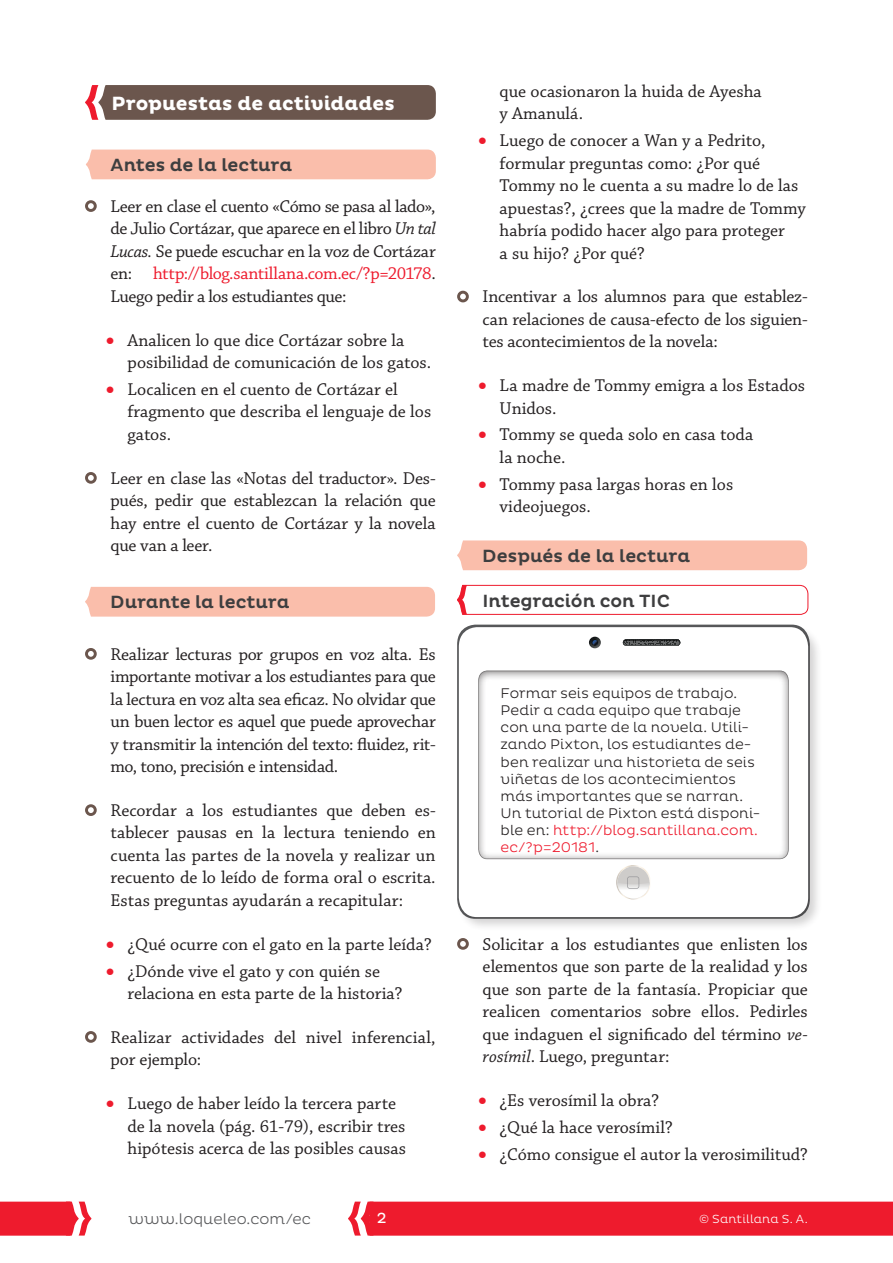
<style>
.page{position:relative;width:893px;height:1263px;background:#fff}
.page>*{position:absolute;margin:0;border:0;box-sizing:border-box;transform-origin:0 0}
.TITULOS{font:700 19.5px "Pluto";letter-spacing:-.005em;color:#fff}
.PARRAFO_TABULADO{font:18px/22.5px "Chaparral Pro";color:#231f20}
.SUBTITULOS{font:500 18px "Pluto";letter-spacing:-.005em;color:#3e3e3f}
.t1{font:300 15px "Pluto";letter-spacing:.005em;color:#57585a}
.t2{font:15px "Pluto";color:#fff}
.TIC{font:300 14.25px/17.1px "Pluto";letter-spacing:.005em;color:#231f20}
.t3{font:300 12px "Pluto";letter-spacing:.01em;color:#fff}
.s1{font-style:italic}
.s2{color:#ee1b2d}
.s3{font-family:"Wattauchimma";color:#ee1b2d}
</style>
<div class="page">
<svg style="left:0;top:1201px;width:91px;height:35px;background:#f03a49"></svg>
<svg style="left:348px;top:1201px;width:545px;height:35px;background:#ee2536"></svg>
<svg style="left:85px;top:85px;width:351px;height:35px;background:#735c54"></svg>
<div style="left:86px;top:150px;width:350px;height:29px;background:#fabeab"></div>
<div style="left:85px;top:200px;width:12px;height:12px;border:3px solid #6b564d;border-radius:50%"></div>
<div style="left:85px;top:472px;width:12px;height:12px;border:3px solid #6b564d;border-radius:50%"></div>
<div style="left:85px;top:587px;width:350px;height:30px;background:#fabeab"></div>
<div style="left:85px;top:648px;width:12px;height:12px;border:3px solid #6b564d;border-radius:50%"></div>
<div style="left:85px;top:804px;width:12px;height:12px;border:3px solid #6b564d;border-radius:50%"></div>
<div style="left:85px;top:1031px;width:12px;height:12px;border:3px solid #6b564d;border-radius:50%"></div>
<div style="left:457px;top:291px;width:12px;height:11px;border:3px solid #6b564d;border-radius:50%"></div>
<div style="left:457px;top:540px;width:350px;height:30px;background:#fabeab"></div>
<svg style="left:457px;top:585px;width:352px;height:30px"></svg>
<div style="left:457px;top:625px;width:365px;height:306px;background:#231f20;opacity:.2"></div>
<div style="left:459px;top:627px;width:349px;height:290px;background:#fff;border-radius:19px"></div>
<div style="left:477px;top:669px;width:313px;height:190px;background:#231f20;opacity:.75"></div>
<svg style="left:616px;top:865px;width:34px;height:34px"></svg>
<svg style="left:589px;top:637px;width:12px;height:11px"></svg>
<svg style="left:623px;top:639px;width:57px;height:7px"></svg>
<div style="left:457px;top:938px;width:12px;height:12px;border:3px solid #6b564d;border-radius:50%"></div>
<p class="TITULOS" style="left:111px;top:92px;width:285px">Propuestas de actividades</p>
<p class="SUBTITULOS" style="left:111px;top:155px;width:183px">Antes de la lectura</p>
<p class="PARRAFO_TABULADO" style="left:111px;top:196px;width:327px;text-align:justify">Leer en clase el cuento «Cómo se pasa al lado», de Julio Cortázar, que aparece en el libro <span class="s1">Un tal Lucas.</span> Se puede escuchar en la voz de Cortázar en: <span class="s2">http://blog.santillana.com.ec/?p=20178</span>.<br>Luego pedir a los estudiantes que:</p>
<p class="PARRAFO_TABULADO" style="left:128px;top:329px;width:305px;text-indent:-21px"><span class="s3">•</span> Analicen lo que dice Cortázar sobre la posibilidad de comunicación de los gatos.</p>
<p class="PARRAFO_TABULADO" style="left:128px;top:379px;width:305px;text-indent:-21px"><span class="s3">•</span> Localicen en el cuento de Cortázar el fragmento que describa el lenguaje de los gatos.</p>
<p class="PARRAFO_TABULADO" style="left:111px;top:467px;width:327px;text-align:justify">Leer en clase las «Notas del traductor». Des&shy;pués, pedir que establezcan la relación que hay entre el cuento de Cortázar y la novela que van a leer.</p>
<p class="SUBTITULOS" style="left:110px;top:592px;width:181px">Durante la lectura</p>
<p class="PARRAFO_TABULADO" style="left:111px;top:643px;width:327px;text-align:justify">Realizar lecturas por grupos en voz alta. Es importante motivar a los estudiantes para que la lectura en voz alta sea eficaz. No olvidar que un buen lector es aquel que puede aprovechar y transmitir la intención del texto: fluidez, rit&shy;mo, tono, precisión e intensidad.</p>
<p class="PARRAFO_TABULADO" style="left:111px;top:800px;width:327px;text-align:justify">Recordar a los estudiantes que deben es&shy;tablecer pausas en la lectura teniendo en cuenta las partes de la novela y realizar un recuento de lo leído de forma oral o escrita.<br>Estas preguntas ayudarán a recapitular:</p>
<p class="PARRAFO_TABULADO" style="left:106px;top:933px;width:327px"><span class="s3">•</span> ¿Qué ocurre con el gato en la parte leída?</p>
<p class="PARRAFO_TABULADO" style="left:128px;top:960px;width:276px;text-indent:-21px"><span class="s3">•</span> ¿Dónde vive el gato y con quién se relaciona en esta parte de la historia?</p>
<p class="PARRAFO_TABULADO" style="left:111px;top:1026px;width:327px">Realizar actividades del nivel inferencial, por ejemplo:</p>
<p class="PARRAFO_TABULADO" style="left:128px;top:1093px;width:280px;text-indent:-21px"><span class="s3">•</span> Luego de haber leído la tercera parte de la novela (pág. 61-79), escribir tres hipótesis acerca de las posibles causas</p>
<p class="PARRAFO_TABULADO" style="left:500px;top:81px;width:264px">que ocasionaron la huida de Ayesha y Amanulá.</p>
<p class="PARRAFO_TABULADO" style="left:500px;top:130px;width:308px;text-indent:-21px"><span class="s3">•</span> Luego de conocer a Wan y a Pedrito, formular preguntas como: ¿Por qué Tommy no le cuenta a su madre lo de las apuestas?, ¿crees que la madre de Tommy habría podido hacer algo para proteger<br>a su hijo? ¿Por qué?</p>
<p class="PARRAFO_TABULADO" style="left:483px;top:286px;width:327px;text-align:justify">Incentivar a los alumnos para que establez&shy;can relaciones de causa-efecto de los siguien&shy;tes acontecimientos de la novela:</p>
<p class="PARRAFO_TABULADO" style="left:500px;top:375px;width:307px;text-indent:-21px"><span class="s3">•</span> La madre de Tommy emigra a los Estados<br>Unidos.</p>
<p class="PARRAFO_TABULADO" style="left:500px;top:424px;width:255px;text-indent:-21px"><span class="s3">•</span> Tommy se queda solo en casa toda la noche.</p>
<p class="PARRAFO_TABULADO" style="left:500px;top:473px;width:235px;text-indent:-21px"><span class="s3">•</span> Tommy pasa largas horas en los videojuegos.</p>
<p class="SUBTITULOS" style="left:482px;top:546px;width:209px">Después de la lectura</p>
<p class="SUBTITULOS" style="left:483px;top:590px;width:189px">Integración con TIC</p>
<p class="TIC" style="left:501px;top:685px;width:261px">Formar seis equipos de trabajo.<br>Pedir a cada equipo que trabaje con una parte de la novela. Utili&shy;zando Pixton, los estudiantes de&shy;ben realizar una historieta de seis viñetas de los acontecimientos más importantes que se narran.<br>Un tutorial de Pixton está disponi&shy;ble en: <span class="s2">http://blog.santillana.com. ec/?p=20181</span>.</p>
<p class="PARRAFO_TABULADO" style="left:483px;top:933px;width:327px;text-align:justify">Solicitar a los estudiantes que enlisten los elementos que son parte de la realidad y los que son parte de la fantasía. Propiciar que realicen comentarios sobre ellos. Pedirles que indaguen el significado del término <span class="s1">ve&shy;rosímil</span>. Luego, preguntar:</p>
<p class="PARRAFO_TABULADO" style="left:478px;top:1090px;width:182px"><span class="s3">•</span> ¿Es verosímil la obra?</p>
<p class="PARRAFO_TABULADO" style="left:478px;top:1116px;width:196px"><span class="s3">•</span> ¿Qué la hace verosímil?</p>
<p class="PARRAFO_TABULADO" style="left:478px;top:1143px;width:331px"><span class="s3">•</span> ¿Cómo consigue el autor la verosimilitud?</p>
<p class="t1" style="left:128px;top:1210px;width:184px">www.loqueleo.com/ec</p>
<p class="t2" style="left:377px;top:1209px;width:11px">2</p>
<p class="t3" style="left:699px;top:1212px;width:110px">© Santillana S. A.</p>
</div>
